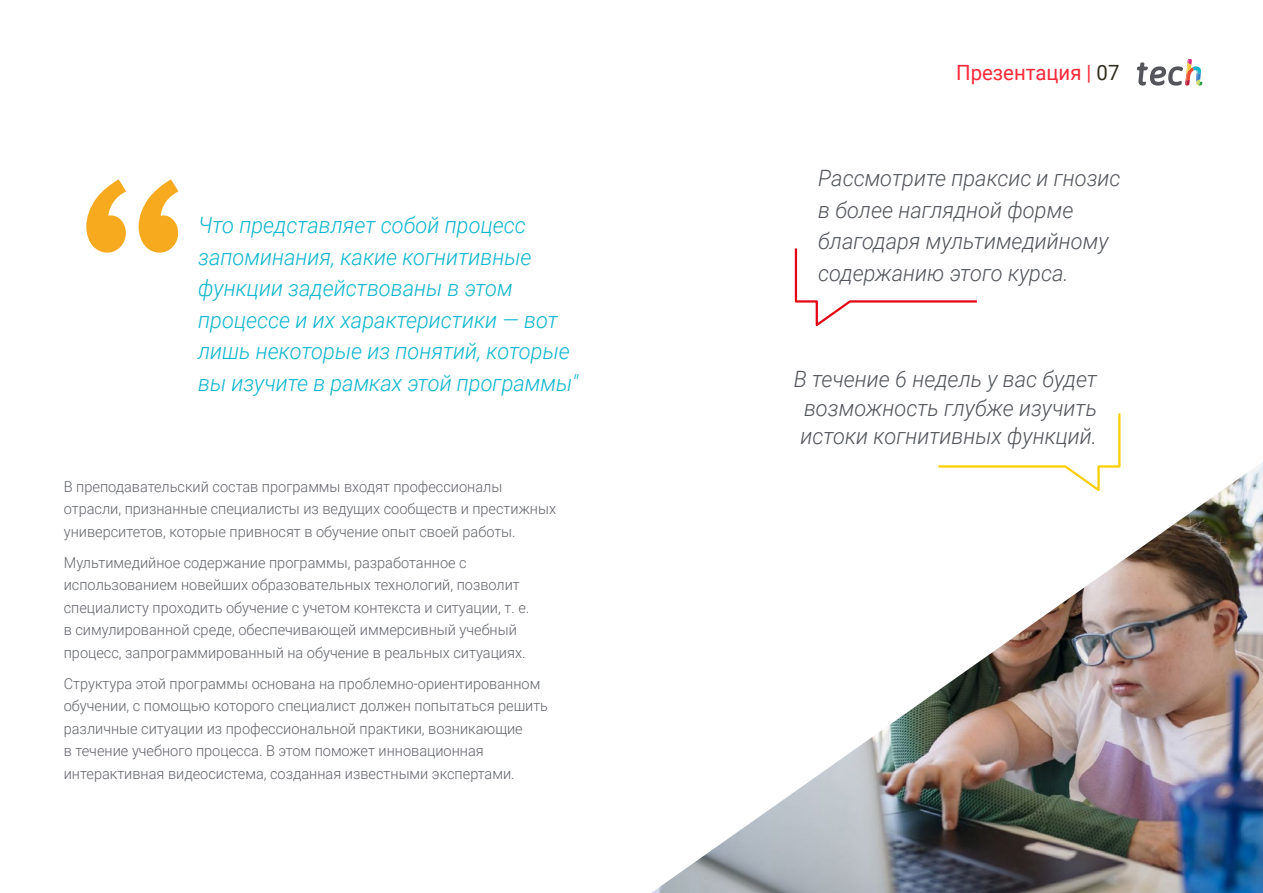
<style>
.page{position:relative;width:1263px;height:893px;background:#fff}
.page>*{position:absolute;margin:0;border:0;box-sizing:border-box;transform-origin:0 0}
.t1{font:italic 300 22.5px/31.5px "Roboto";color:#0fb6cf}
.t2{font:italic 300 22.5px/31.5px "Roboto";color:#52555b}
.t3{font:21px "Roboto";color:#ff293a}
.t4{font:300 15px/22.5px "Roboto";color:#61646a}
.s1{color:#312e20}
</style>
<div class="page">
<svg style="left:86px;top:179px;width:92px;height:74px"></svg>
<img style="left:651px;top:462px;width:612px;height:431px">
<svg style="left:794px;top:248px;width:183px;height:78px"></svg>
<svg style="left:1137px;top:59px;width:65px;height:27px"></svg>
<svg style="left:936px;top:413px;width:186px;height:81px"></svg>
<h1 class="t1" style="left:198px;top:209px;width:381px">Что представляет собой процесс запоминания, какие когнитивные функции задействованы в этом процессе и их характеристики — вот лишь некоторые из понятий, которые вы изучите в рамках этой программы"</h1>
<p class="t4" style="left:64px;top:475px;width:494px">В преподавательский состав программы входят профессионалы отрасли, признанные специалисты из ведущих сообществ и престижных университетов, которые привносят в обучение опыт своей работы.</p>
<p class="t4" style="left:64px;top:551px;width:467px">Мультимедийное содержание программы, разработанное с использованием новейших образовательных технологий, позволит специалисту проходить обучение с учетом контекста и ситуации, т. е. в симулированной среде, обеспечивающей иммерсивный учебный процесс, запрограммированный на обучение в реальных ситуациях.</p>
<p class="t4" style="left:64px;top:672px;width:486px">Структура этой программы основана на проблемно-ориентированном обучении, с помощью которого специалист должен попытаться решить различные ситуации из профессиональной практики, возникающие<br>в течение учебного процесса. В этом поможет инновационная интерактивная видеосистема, созданная известными экспертами.</p>
<h2 class="t3" style="left:956px;top:57px;width:165px">Презентация | <span class="s1">07</span></h2>
<h1 class="t2" style="left:818px;top:161px;width:304px">Рассмотрите праксис и гнозис в более наглядной форме благодаря мультимедийному содержанию этого курса.</h1>
<h1 class="t2" style="left:794px;top:364px;width:305px;line-height:28.5px;text-align:justify">В течение 6 недель у вас будет возможность глубже изучить истоки когнитивных функций.</h1>
</div>
